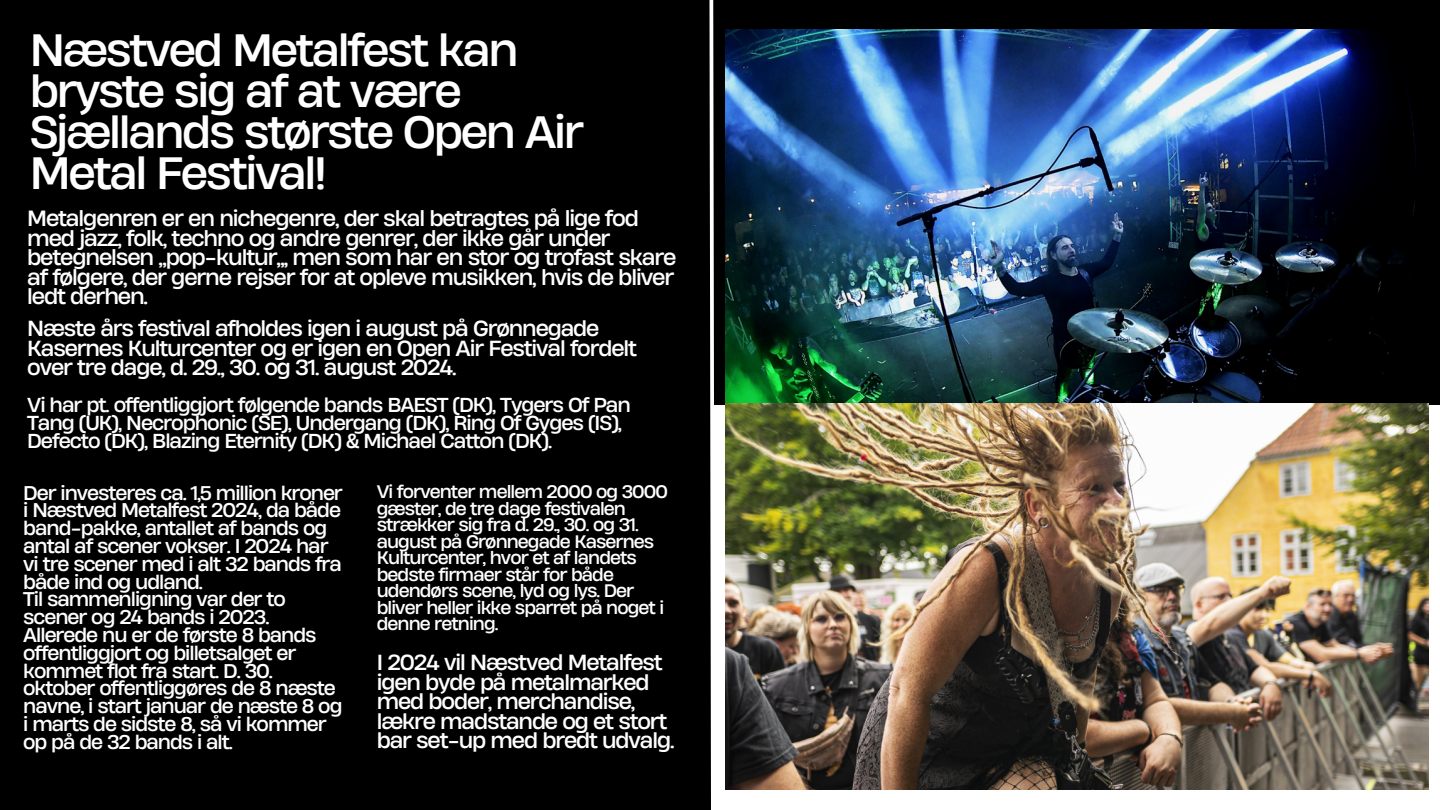
<style>
.page{position:relative;width:1440px;height:810px;background:#000}
.page>*{position:absolute;margin:0;border:0;box-sizing:border-box;transform-origin:0 0}
.t1{font:42.7px/41.2px "Heading Now 74";letter-spacing:-.055em;color:#fff}
.t2{font:20.8px/19.5px "Heading Now 74";letter-spacing:-.055em;color:#fff}
.t3{font:20.6px/19.5px "Heading Now 74";letter-spacing:-.055em;color:#fff}
.t4{font:19px/18px "Heading Now 74";letter-spacing:-.055em;color:#fff}
.t5{font:18.7px/17.8px "Heading Now 74";letter-spacing:-.055em;color:#fff}
.t6{font:17.1px/16.5px "Heading Now 74";letter-spacing:-.055em;color:#fff}
</style>
<div class="page">
<div style="left:714px;top:405px;width:363px;height:405px;background:#fff"></div>
<div style="left:1077px;top:405px;width:363px;height:405px;background:#fff"></div>
<svg style="left:709px;top:0;width:5px;height:810px"></svg>
<img style="left:726px;top:30px;width:690px;height:373px">
<img style="left:726px;top:403px;width:702px;height:387px">
<p class="t1" style="left:30px;top:28px;width:556px">Næstved Metalfest kan bryste sig af at være<br>Sjællands største Open Air<br>Metal Festival!</p>
<p class="t2" style="left:27px;top:208px;width:651px">Metalgenren er en nichegenre, der skal betragtes på lige fod med jazz, folk, techno og andre genrer, der ikke går under betegnelsen ”pop-kultur”, men som har en stor og trofast skare af følgere, der gerne rejser for at opleve musikken, hvis de bliver ledt derhen.</p>
<p class="t3" style="left:27px;top:319px;width:611px">Næste års festival afholdes igen i august på Grønnegade<br>Kasernes Kulturcenter og er igen en Open Air Festival fordelt over tre dage, d. 29., 30. og 31. august 2024.</p>
<p class="t4" style="left:27px;top:396px;width:605px">Vi har pt. offentliggjort følgende bands BAEST (DK), Tygers Of Pan<br>Tang (UK), Necrophonic (SE), Undergang (DK), Ring Of Gyges (IS),<br>Defecto (DK), Blazing Eternity (DK) &amp; Michael Catton (DK).</p>
<p class="t5" style="left:23px;top:483px;width:321px">Der investeres ca. 1,5 million kroner i Næstved Metalfest 2024, da både band-pakke, antallet af bands og antal af scener vokser. I 2024 har vi tre scener med i alt 32 bands fra både ind og udland.</p>
<p class="t5" style="left:23px;top:590px;width:321px">Til sammenligning var der to scener og 24 bands i 2023.<br>Allerede nu er de første 8 bands offentliggjort og billetsalget er kommet flot fra start. D. 30. oktober offentliggøres de 8 næste navne, i start januar de næste 8 og i marts de sidste 8, så vi kommer op på de 32 bands i alt.</p>
<p class="t6" style="left:377px;top:484px;width:293px">Vi forventer mellem 2000 og 3000 gæster, de tre dage festivalen strækker sig fra d. 29., 30. og 31. august på Grønnegade Kasernes<br>Kulturcenter, hvor et af landets bedste firmaer står for både udendørs scene, lyd og lys. Der bliver heller ikke sparret på noget i denne retning.</p>
<p class="t3" style="left:377px;top:652px;width:299px">I 2024 vil Næstved Metalfest igen byde på metalmarked med boder, merchandise, lækre madstande og et stort bar set-up med bredt udvalg.</p>
</div>
